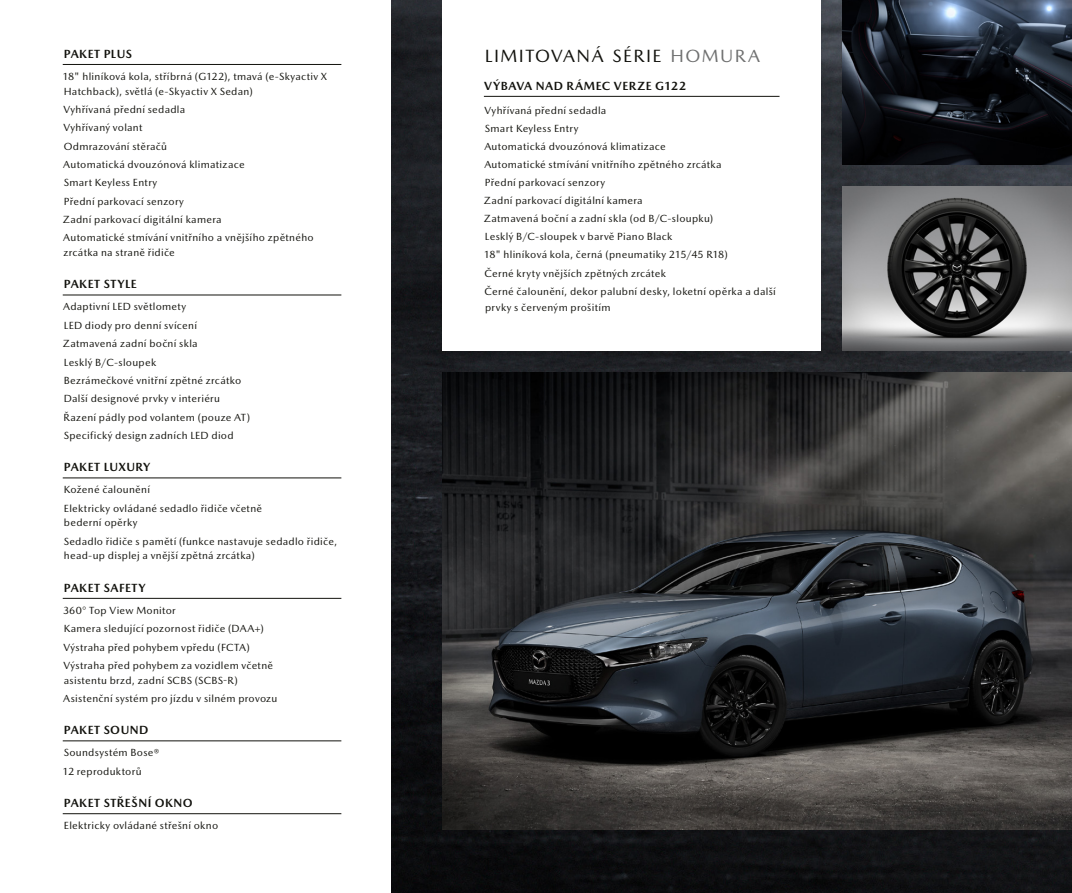
<style>
.page{position:relative;width:1072px;height:893px;background:#fff}
.page>*{position:absolute;margin:0;border:0;box-sizing:border-box;transform-origin:0 0}
.t1{font:18px "Mazda Type";letter-spacing:.08em;color:#12120d}
.t2{font:700 12px "Mazda Type";letter-spacing:.04em;color:#12120d}
.t3{font:10.5px/18.3px "Mazda Type";letter-spacing:.025em;color:#12120d}
.s1{color:#6f7070}
</style>
<div class="page">
<img style="left:391px;top:0;width:680px;height:893px">
<div style="left:442px;top:0;width:379px;height:351px;background:#fff"></div>
<img style="left:442px;top:372px;width:629px;height:457px">
<img style="left:842px;top:0;width:229px;height:165px">
<img style="left:842px;top:186px;width:229px;height:165px">
<hr style="left:63px;top:295px;width:278px;height:1px;background:#12120d">
<hr style="left:63px;top:478px;width:278px;height:1px;background:#12120d">
<hr style="left:63px;top:598px;width:278px;height:1px;background:#12120d">
<hr style="left:63px;top:741px;width:278px;height:1px;background:#12120d">
<hr style="left:63px;top:64px;width:278px;height:1px;background:#12120d">
<hr style="left:63px;top:813px;width:278px;height:1px;background:#12120d">
<hr style="left:484px;top:96px;width:295px;height:1px;background:#12120d">
<p class="t2" style="left:64px;top:46px;width:70px">PAKET PLUS</p>
<p class="t3" style="left:63px;top:69px;width:266px;line-height:14.7px">18" hliníková kola, stříbrná (G122), tmavá (e-Skyactiv X<br>Hatchback), světlá (e-Skyactiv X Sedan)</p>
<p class="t3" style="left:63px;top:100px;width:252px">Vyhřívaná přední sedadla<br>Vyhřívaný volant<br>Odmrazování stěračů<br>Automatická dvouzónová klimatizace<br>Smart Keyless Entry<br>Přední parkovací senzory<br>Zadní parkovací digitální kamera<br>Automatické stmívání vnitřního a vnějšího zpětného</p>
<p class="t3" style="left:63px;top:243px;width:113px">zrcátka na straně řidiče</p>
<p class="t2" style="left:64px;top:277px;width:74px">PAKET STYLE</p>
<p class="t3" style="left:63px;top:298px;width:189px">Adaptivní LED světlomety<br>LED diody pro denní svícení<br>Zatmavená zadní boční skla<br>Lesklý B/C-sloupek<br>Bezrámečkové vnitřní zpětné zrcátko<br>Další designové prvky v interiéru<br>Řazení pádly pod volantem (pouze AT)<br>Specifický design zadních LED diod</p>
<p class="t2" style="left:64px;top:460px;width:88px">PAKET LUXURY</p>
<p class="t3" style="left:64px;top:481px;width:200px">Kožené čalounění<br>Elektricky ovládané sedadlo řidiče včetně</p>
<p class="t3" style="left:64px;top:514px;width:275px">bederní opěrky<br>Sedadlo řidiče s pamětí (funkce nastavuje sedadlo řidiče,</p>
<p class="t3" style="left:64px;top:547px;width:192px">head-up displej a vnější zpětná zrcátka)</p>
<p class="t2" style="left:64px;top:580px;width:83px">PAKET SAFETY</p>
<p class="t3" style="left:63px;top:601px;width:211px">360° Top View Monitor<br>Kamera sledující pozornost řidiče (DAA+)<br>Výstraha před pohybem vpředu (FCTA)<br>Výstraha před pohybem za vozidlem včetně</p>
<p class="t3" style="left:63px;top:671px;width:216px">asistentu brzd, zadní SCBS (SCBSḋR)<br>Asistenční systém pro jízdu v silném provozu</p>
<p class="t2" style="left:64px;top:723px;width:86px">PAKET SOUND</p>
<p class="t3" style="left:63px;top:744px;width:98px">Soundsystém Bose®<br>12 reproduktorů</p>
<p class="t2" style="left:64px;top:796px;width:130px">PAKET STŘEŠNÍ OKNO</p>
<p class="t3" style="left:64px;top:816px;width:156px">Elektricky ovládané střešní okno</p>
<h1 class="t1" style="left:485px;top:46px;width:277px">LIMITOVANÁ SÉRIE <span class="s1">HOMURA</span></h1>
<p class="t2" style="left:484px;top:78px;width:204px">VÝBAVA NAD RÁMEC VERZE G122</p>
<p class="t3" style="left:483px;top:101px;width:293px">Vyhřívaná přední sedadla<br>Smart Keyless Entry<br>Automatická dvouzónová klimatizace<br>Automatické stmívání vnitřního zpětného zrcátka<br>Přední parkovací senzory<br>Zadní parkovací digitální kamera<br>Zatmavená boční a zadní skla (od B/C-sloupku)<br>Lesklý B/C-sloupek v barvě Piano Black<br>18" hliníková kola, černá (pneumatiky 215/45 R18)<br>Černé kryty vnějších zpětných zrcátek<br>Černé čalounění, dekor palubní desky, loketní opěrka a další</p>
<p class="t3" style="left:485px;top:298px;width:127px">prvky s červeným prošitím</p>
</div>
